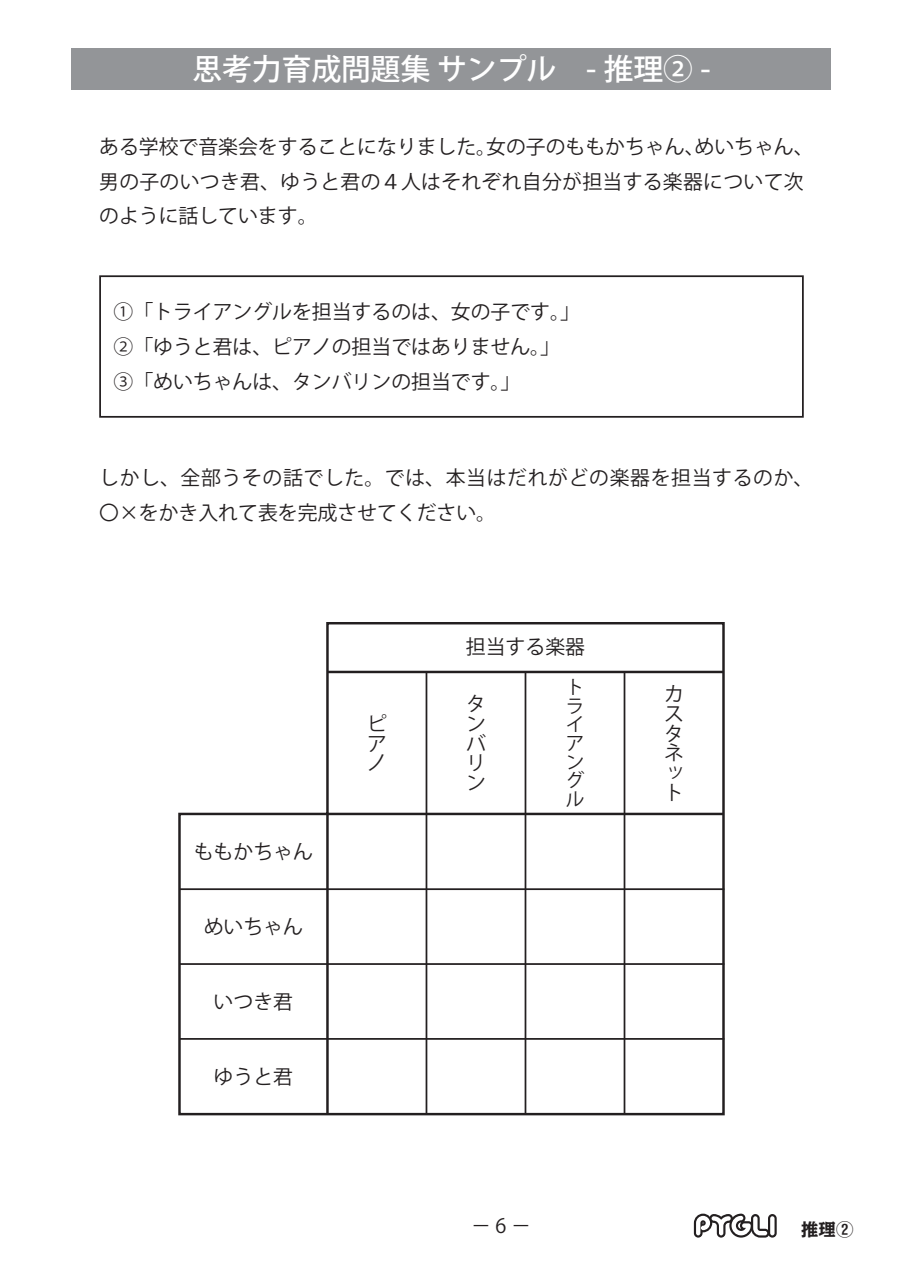
<style>
.page{position:relative;width:903px;height:1275px;background:#fff}
.page>*{position:absolute;margin:0;border:0;box-sizing:border-box;transform-origin:0 0}
.t1{font:500 29.75px "Koz Go Pro";color:#fff}
.t2{font:19.78px/19.8px "Koz Go Pro";color:#231f20}
.t3{font:19.78px/34.6px "Koz Go Pro";letter-spacing:.035em;color:#231f20}
.t4{font:18.55px/18.6px "Koz Go Pro";color:#231f20}
.t5{font:700 17.32px "Kakumin Pro";color:#231f20}
</style>
<div class="page">
<svg style="left:768px;top:1214px;width:9px;height:24px"></svg>
<svg style="left:694px;top:1214px;width:75px;height:24px"></svg>
<svg style="left:770px;top:1216px;width:4px;height:19px"></svg>
<svg style="left:178px;top:622px;width:547px;height:494px"></svg>
<hr style="left:327px;top:671px;width:396px;height:2px;background:#231f20">
<hr style="left:426px;top:673px;width:1px;height:441px;background:#231f20">
<hr style="left:525px;top:673px;width:1px;height:441px;background:#231f20">
<hr style="left:624px;top:673px;width:1px;height:441px;background:#231f20">
<hr style="left:179px;top:888px;width:545px;height:2px;background:#231f20">
<hr style="left:179px;top:963px;width:545px;height:2px;background:#231f20">
<hr style="left:179px;top:1038px;width:545px;height:2px;background:#231f20">
<hr style="left:326px;top:813px;width:3px;height:301px;background:#231f20">
<hr style="left:327px;top:813px;width:396px;height:2px;background:#231f20">
<div style="left:99px;top:275px;width:705px;height:143px;border:2px solid #231f20"></div>
<div style="left:72px;top:48px;width:759px;height:42px;background:#939598"></div>
<h1 class="t1" style="left:192px;top:51px;width:520px">思考力育成問題集サンプル　- 推理2 -</h1>
<p class="t2" style="left:99px;top:130px;width:706px;line-height:34.6px">ある学校で音楽会をすることになりました。<br>男の子のいつき君、ゆうと君の４人はそれぞれ自分が担当する楽器について次のように話しています。</p>
<p class="t2" style="left:486px;top:137px;width:220px">女の子のももかちゃん、</p>
<p class="t2" style="left:694px;top:137px;width:121px">めいちゃん、</p>
<p class="t2" style="left:113px;top:295px;width:468px;line-height:34.6px">①「トライアングルを担当するのは、女の子です「。<br>②「ゆうと君は、ピアノの担当ではありません「。<br>③「めいちゃんは、タンバリンの担当です「。</p>
<p class="t3" style="left:99px;top:461px;width:716px">しかし、全部うその話でした。では、本当はだれがどの楽器を担当するのか、〇×をかき入れて表を完成させてください。</p>
<p class="t2" style="left:194px;top:843px;width:121px">ももかちゃん</p>
<p class="t2" style="left:204px;top:917px;width:101px">めいちゃん</p>
<p class="t2" style="left:214px;top:992px;width:81px">いつき君</p>
<p class="t2" style="left:214px;top:1067px;width:81px">ゆうと君</p>
<p class="t2" style="left:367px;top:714px;width:21px;text-align:justify">ピアノ</p>
<p class="t2" style="left:466px;top:638px;width:121px">担当する楽器</p>
<p class="t2" style="left:466px;top:694px;width:21px">タンバリン</p>
<p class="t4" style="left:566px;top:679px;width:20px">トライアングル</p>
<p class="t2" style="left:664px;top:684px;width:20px;text-align:justify">カスタネット</p>
<p class="t2" style="left:471px;top:1216px;width:61px">－ －6</p>
<p class="t5" style="left:801px;top:1216px;width:54px">推理2</p>
</div>
